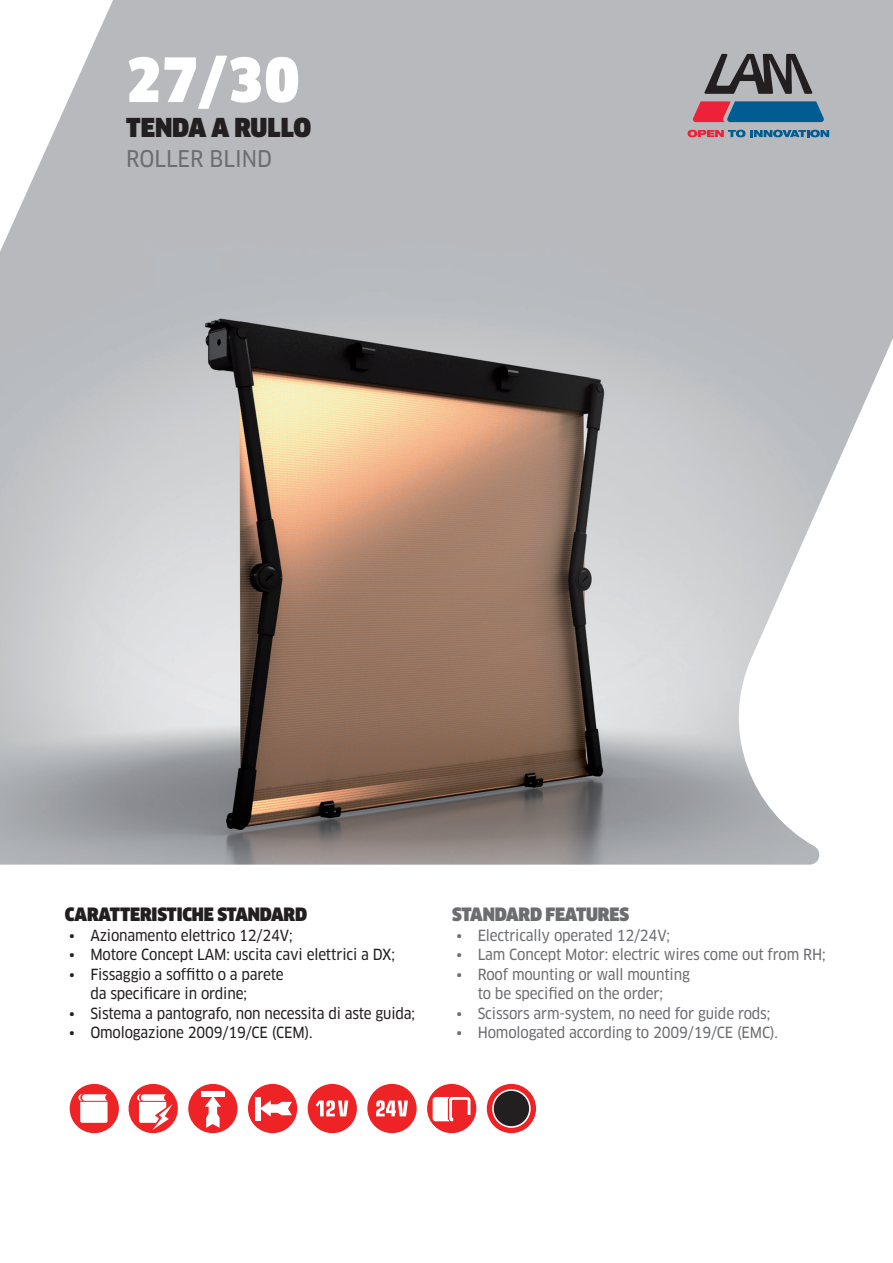
<style>
.page{position:relative;width:893px;height:1263px;background:#fff}
.page>*{position:absolute;margin:0;border:0;box-sizing:border-box;transform-origin:0 0}
.t1{font:59.7px "Clan Pro Narr Ultra";color:#fff}
.t2{font:25.5px "Clan Pro Narr Ultra";color:#231f20}
.t3{font:22.5px "Clan Pro Narr News";color:#6c6d70}
.t4{font:18px "Clan Pro Narr Ultra";letter-spacing:-.01em;color:#231f20}
.t5{font:18px "Clan Pro Narr Ultra";letter-spacing:-.01em;color:#6c6d70}
.t6{font:15px/19.5px "Clan Pro Narr News";letter-spacing:-.01em;color:#6c6d70;text-align:center}
.t7{font:15px/19.5px "Clan Pro Narr News";letter-spacing:-.01em;color:#231f20}
</style>
<div class="page">
<img style="left:0;top:0;width:893px;height:865px">
<div style="left:70px;top:1084px;width:49px;height:49px;background:#ee2325;border-radius:50%"></div>
<svg style="left:78px;top:1094px;width:30px;height:29px"></svg>
<div style="left:487px;top:1084px;width:49px;height:49px;background:#ee2325;border-radius:50%"></div>
<svg style="left:492px;top:1089px;width:39px;height:39px"></svg>
<div style="left:494px;top:1091px;width:35px;height:35px;background:#231f20;border-radius:50%"></div>
<div style="left:129px;top:1084px;width:49px;height:49px;background:#ee2325;border-radius:50%"></div>
<svg style="left:137px;top:1094px;width:40px;height:39px"></svg>
<div style="left:188px;top:1084px;width:49px;height:49px;background:#ee2325;border-radius:50%"></div>
<svg style="left:205px;top:1096px;width:16px;height:32px"></svg>
<div style="left:201px;top:1091px;width:24px;height:5px;background:#fff"></div>
<div style="left:248px;top:1084px;width:49px;height:49px;background:#ee2325;border-radius:50%"></div>
<svg style="left:260px;top:1100px;width:32px;height:16px"></svg>
<div style="left:255px;top:1097px;width:5px;height:23px;background:#fff"></div>
<div style="left:427px;top:1084px;width:49px;height:49px;background:#ee2325;border-radius:50%"></div>
<svg style="left:433px;top:1097px;width:37px;height:24px"></svg>
<div style="left:367px;top:1084px;width:50px;height:49px;background:#ee2325;border-radius:50%"></div>
<svg style="left:376px;top:1100px;width:32px;height:16px"></svg>
<div style="left:308px;top:1084px;width:49px;height:49px;background:#ee2325;border-radius:50%"></div>
<svg style="left:316px;top:1100px;width:32px;height:16px"></svg>
<svg style="left:688px;top:130px;width:141px;height:7px"></svg>
<svg style="left:704px;top:54px;width:109px;height:40px;background:#727174"></svg>
<svg style="left:692px;top:101px;width:132px;height:21px;background:#495881"></svg>
<h1 class="t1" style="left:126px;top:45px;width:175px">27/30</h1>
<h2 class="t2" style="left:126px;top:113px;width:187px">TENDA A RULLO</h2>
<h3 class="t3" style="left:126px;top:146px;width:147px">ROLLER BLIND</h3>
<p class="t4" style="left:65px;top:904px;width:244px">CARATTERISTICHE STANDARD</p>
<p class="t7" style="left:69px;top:925px;width:225px">• Azionamento elettrico 12/24V;</p>
<p class="t7" style="left:69px;top:945px;width:327px">• Motore Concept LAM: uscita cavi elettrici a DX;</p>
<p class="t7" style="left:90px;top:964px;width:195px;text-indent:-21px">• Fissaggio a soffitto o a parete da specificare in ordine;</p>
<p class="t7" style="left:69px;top:1003px;width:347px">• Sistema a pantografo, non necessita di aste guida;</p>
<p class="t7" style="left:69px;top:1023px;width:245px">• Omologazione 2009/19/CE (CEM).</p>
<p class="t5" style="left:452px;top:904px;width:178px">STANDARD FEATURES</p>
<p class="t6" style="left:456px;top:925px;width:215px">• Electrically operated 12/24V;</p>
<p class="t6" style="left:456px;top:945px;width:371px">• Lam Concept Motor: electric wires come out from RH;</p>
<p class="t6" style="left:456px;top:964px;width:235px">• Roof mounting or wall mounting to be specified on the order;</p>
<p class="t6" style="left:456px;top:1003px;width:315px">• Scissors arm-system, no need for guide rods;</p>
<p class="t6" style="left:456px;top:1023px;width:323px">• Homologated according to 2009/19/CE (EMC).</p>
</div>
